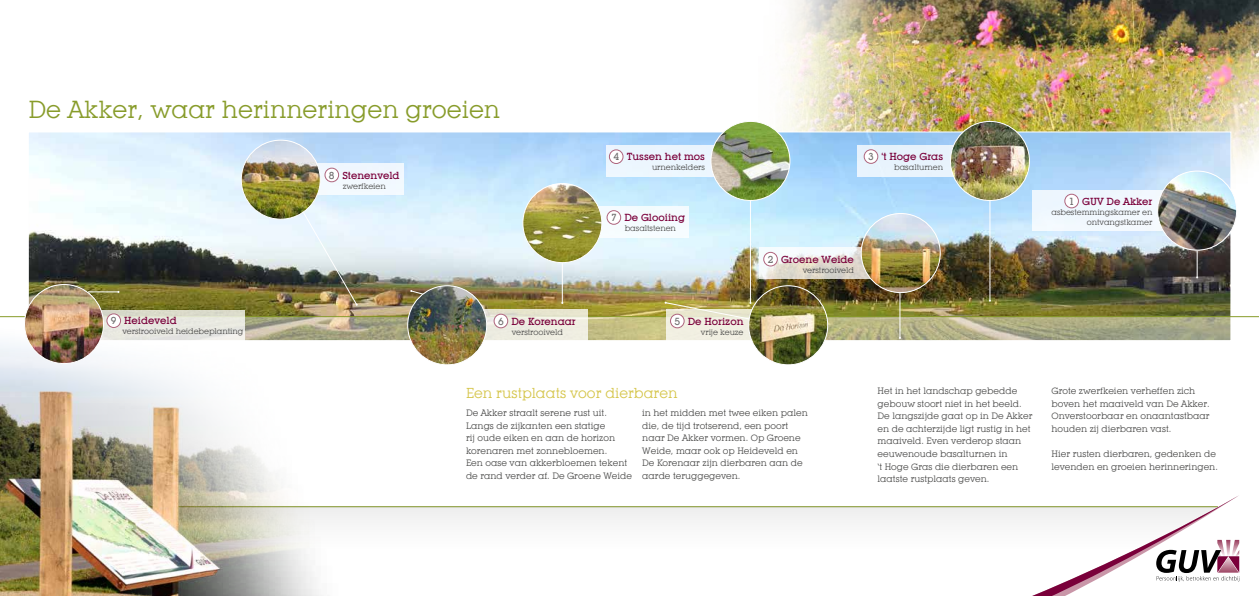
<style>
.page{position:relative;width:1259px;height:596px;background:#fff}
.page>*{position:absolute;margin:0;border:0;box-sizing:border-box;transform-origin:0 0}
.t1{font:24px "Lubalin Graph IT Cby BT";color:#889c2b}
.t2{font:14px "Lubalin Graph IT Cby BT";color:#d5c54a}
.t3{font:500 10px "Lubalin Graph IT Cby BT";color:#7a003a}
.t4{font:9px/12.5px "Lubalin Graph IT Cby BT";color:#4a4a49}
.t5{font:8px/10px "Lubalin Graph IT Cby BT";letter-spacing:-.01em;color:#4a4a49;text-align:right}
.s1{color:#706f6f}
</style>
<div class="page">
<img style="left:781px;top:0;width:478px;height:213px">
<img style="left:30px;top:133px;width:1199px;height:183px">
<svg style="left:245px;top:317px;width:985px;height:23px;background:#b2b087"></svg>
<div style="left:410px;top:507px;width:606px;height:16px;background:#f1f1f1"></div>
<hr style="left:0;top:316px;width:1259px;height:1px;background:#889c2b">
<hr style="left:0;top:506px;width:1217px;height:1px;background:#7e9126">
<svg style="left:1016px;top:495px;width:223px;height:100px"></svg>
<img style="left:0;top:322px;width:410px;height:273px">
<div style="left:1032px;top:189px;width:134px;height:41px;background:#f1f8fe"></div>
<div style="left:1064px;top:194px;width:14px;height:14px;background:#fff;border-radius:50%"></div>
<div style="left:1064px;top:194px;width:14px;height:14px;border:1px solid #ae647d;border-radius:50%"></div>
<img style="left:1157px;top:171px;width:79px;height:79px;border-radius:39px">
<div style="left:1157px;top:171px;width:79px;height:79px;border:1px solid #fff;border-radius:50%"></div>
<svg style="left:1196px;top:251px;width:2px;height:27px"></svg>
<hr style="left:989px;top:196px;width:1px;height:104px;background:#fff">
<div style="left:315px;top:163px;width:88px;height:32px;background:#f1f8fe"></div>
<div style="left:325px;top:168px;width:14px;height:14px;background:#fff;border-radius:50%"></div>
<div style="left:325px;top:168px;width:14px;height:14px;border:1px solid #ae647d;border-radius:50%"></div>
<img style="left:283px;top:177px;width:75px;height:129px">
<img style="left:241px;top:140px;width:79px;height:79px;border-radius:39px">
<div style="left:241px;top:140px;width:79px;height:79px;border:1px solid #fff;border-radius:50%"></div>
<svg style="left:484px;top:309px;width:104px;height:31px;background:#ebeadc"></svg>
<svg style="left:410px;top:290px;width:17px;height:14px"></svg>
<div style="left:494px;top:314px;width:14px;height:13px;background:#fff;border-radius:50%"></div>
<div style="left:494px;top:314px;width:14px;height:14px;border:1px solid #ae647d;border-radius:50%"></div>
<img style="left:408px;top:285px;width:79px;height:79px;border-radius:39px">
<div style="left:407px;top:285px;width:80px;height:80px;border:1px solid #fff;border-radius:50%"></div>
<hr style="left:88px;top:291px;width:30px;height:1px;background:#fff">
<svg style="left:100px;top:310px;width:145px;height:31px;background:#e5e5dc"></svg>
<div style="left:107px;top:313px;width:14px;height:14px;background:#fff;border-radius:50%"></div>
<div style="left:107px;top:313px;width:14px;height:14px;border:1px solid #ae647d;border-radius:50%"></div>
<img style="left:25px;top:284px;width:79px;height:79px;border-radius:39px">
<div style="left:24px;top:284px;width:80px;height:79px;border:1px solid #fff;border-radius:50%"></div>
<div style="left:606px;top:145px;width:115px;height:31px;background:#ecf5fe"></div>
<div style="left:609px;top:150px;width:14px;height:13px;background:#fff;border-radius:50%"></div>
<div style="left:609px;top:149px;width:14px;height:15px;border:1px solid #ae647d;border-radius:50%"></div>
<hr style="left:750px;top:196px;width:1px;height:107px;background:#fff">
<img style="left:711px;top:121px;width:79px;height:79px;border-radius:39px">
<div style="left:710px;top:121px;width:80px;height:79px;border:1px solid #fff;border-radius:50%"></div>
<hr style="left:899px;top:292px;width:1px;height:46px;background:#fff">
<svg style="left:759px;top:248px;width:111px;height:31px"></svg>
<div style="left:763px;top:252px;width:14px;height:14px;background:#fff;border-radius:50%"></div>
<div style="left:763px;top:252px;width:14px;height:14px;border:1px solid #ae647d;border-radius:50%"></div>
<img style="left:861px;top:213px;width:79px;height:79px;border-radius:39px">
<div style="left:861px;top:213px;width:79px;height:79px;border:1px solid #fff;border-radius:50%"></div>
<svg style="left:664px;top:301px;width:91px;height:25px"></svg>
<svg style="left:666px;top:309px;width:85px;height:31px;background:#eeecdd"></svg>
<div style="left:670px;top:314px;width:14px;height:13px;background:#fff;border-radius:50%"></div>
<div style="left:670px;top:314px;width:14px;height:14px;border:1px solid #ae647d;border-radius:50%"></div>
<img style="left:748px;top:285px;width:79px;height:79px;border-radius:39px">
<div style="left:748px;top:285px;width:80px;height:80px;border:1px solid #fff;border-radius:50%"></div>
<hr style="left:562px;top:252px;width:1px;height:51px;background:#fff">
<div style="left:597px;top:206px;width:91px;height:31px;background:#f5fcfe"></div>
<div style="left:607px;top:210px;width:13px;height:14px;background:#fff;border-radius:50%"></div>
<div style="left:607px;top:210px;width:14px;height:14px;border:1px solid #ae647d;border-radius:50%"></div>
<img style="left:523px;top:183px;width:79px;height:79px;border-radius:39px">
<div style="left:522px;top:183px;width:80px;height:80px;border:1px solid #fff;border-radius:50%"></div>
<div style="left:857px;top:145px;width:102px;height:31px;background:#e8f3fc"></div>
<div style="left:864px;top:150px;width:14px;height:13px;background:#fff;border-radius:50%"></div>
<div style="left:864px;top:149px;width:14px;height:14px;border:1px solid #ae647d;border-radius:50%"></div>
<img style="left:950px;top:121px;width:79px;height:79px;border-radius:39px">
<div style="left:950px;top:121px;width:79px;height:80px;border:1px solid #fff;border-radius:50%"></div>
<h1 class="t1" style="left:28px;top:95px;width:473px">De Akker, waar herinneringen groeien</h1>
<p class="t3" style="left:111px;top:314px;width:67px"><span class="s1">9</span> Heideveld</p>
<p class="t5" style="left:122px;top:326px;width:122px">verstrooiveld heidebeplanting</p>
<p class="t3" style="left:329px;top:169px;width:72px"><span class="s1">8</span> Stenenveld</p>
<p class="t5" style="left:343px;top:180px;width:45px">zwerfkeien</p>
<p class="t3" style="left:498px;top:315px;width:79px"><span class="s1">6</span> De Korenaar</p>
<p class="t5" style="left:512px;top:326px;width:53px">verstrooiveld</p>
<p class="t3" style="left:613px;top:150px;width:93px"><span class="s1">4</span> Tussen het mos</p>
<p class="t5" style="left:652px;top:162px;width:55px">urnenkelders</p>
<p class="t3" style="left:611px;top:211px;width:75px"><span class="s1">7</span> De Glooiing</p>
<p class="t5" style="left:625px;top:223px;width:53px">basaltstenen</p>
<p class="t3" style="left:674px;top:315px;width:71px"><span class="s1">5</span> De Horizon</p>
<p class="t5" style="left:701px;top:326px;width:44px">vrije keuze</p>
<p class="t3" style="left:868px;top:150px;width:77px"><span class="s1">3</span> ‘t Hoge Gras</p>
<p class="t5" style="left:894px;top:162px;width:50px">basalturnen</p>
<p class="t3" style="left:767px;top:253px;width:88px"><span class="s1">2</span> Groene Weide</p>
<p class="t5" style="left:803px;top:265px;width:53px">verstrooiveld</p>
<p class="t3" style="left:1068px;top:195px;width:85px"><span class="s1">1</span> GUV De Akker</p>
<p class="t5" style="left:1051px;top:206px;width:103px">asbestemmingskamer en ontvangstkamer</p>
<h2 class="t2" style="left:466px;top:384px;width:213px">Een rustplaats voor dierbaren</h2>
<p class="t4" style="left:466px;top:406px;width:168px">De Akker straalt serene rust uit.<br>Langs de zijkanten een statige<br>rij oude eiken en aan de horizon korenaren met zonnebloemen.<br>Een oase van akkerbloemen tekent de rand verder af. De Groene Weide</p>
<p class="t4" style="left:642px;top:406px;width:167px">in het midden met twee eiken palen die, de tijd trotserend, een poort naar De Akker vormen. Op Groene<br>Weide, maar ook op Heideveld en<br>De Korenaar zijn dierbaren aan de aarde teruggegeven.</p>
<p class="t4" style="left:877px;top:384px;width:156px">Het in het landschap gebedde gebouw stoort niet in het beeld.<br>De langszijde gaat op in De Akker en de achterzijde ligt rustig in het maaiveld. Even verderop staan eeuwenoude basalturnen in<br>‘t Hoge Gras die dierbaren een laatste rustplaats geven.</p>
<p class="t4" style="left:1051px;top:384px;width:160px">Grote zwerfkeien verheffen zich boven het maaiveld van De Akker.<br>Onverstoorbaar en onaantastbaar houden zij dierbaren vast.</p>
<p class="t4" style="left:1051px;top:447px;width:168px">Hier rusten dierbaren, gedenken de levenden en groeien herinneringen.</p>
</div>
